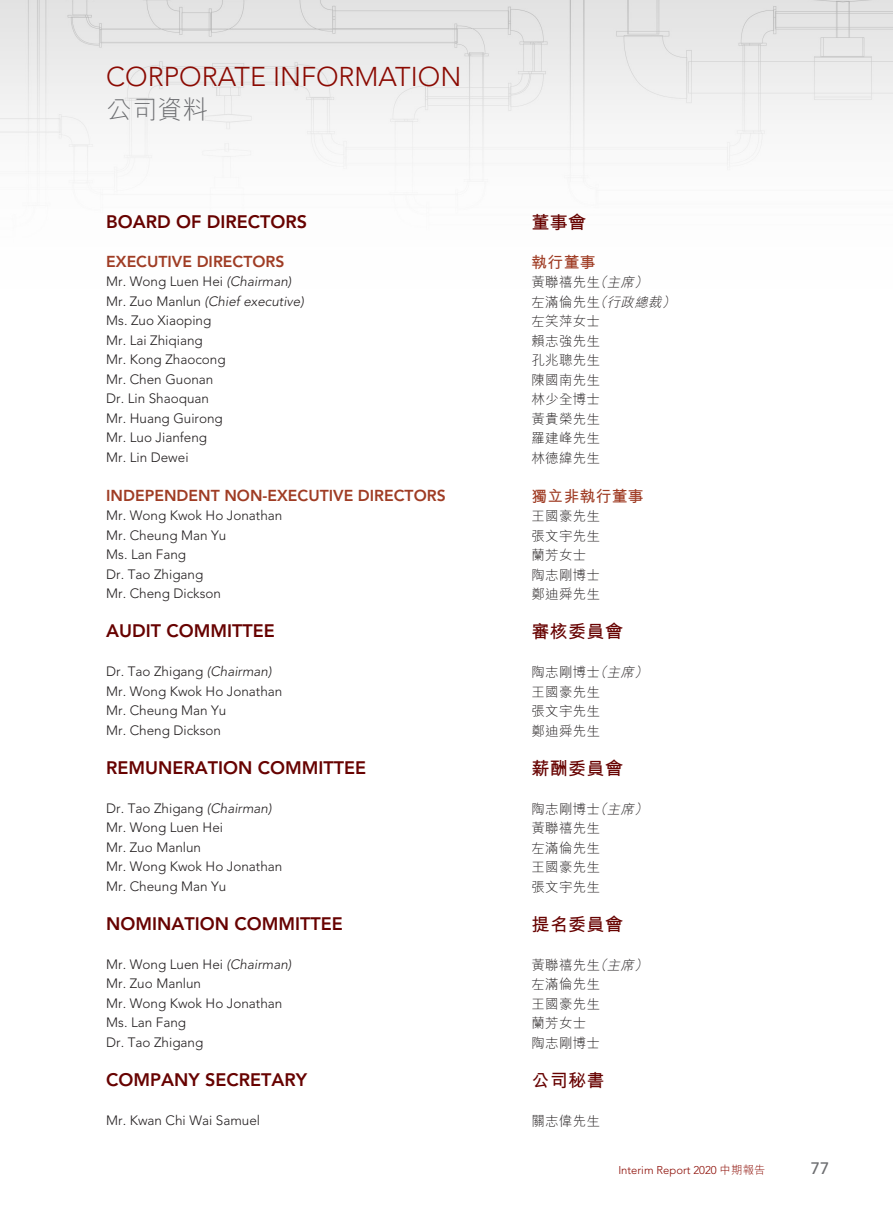
<style>
.page{position:relative;width:893px;height:1212px;background:#fff}
.page>*{position:absolute;margin:0;border:0;box-sizing:border-box;transform-origin:0 0}
.t1{font:300 27px "Avenir LT Std";color:#8b0a02}
.t2{font:300 25.5px "M Hei HK";color:#6c6d70}
._01_H1_E{font:800 18px "Avenir LT Std";color:#670200}
._001_H1_C{font:700 18px "M Hei HK";letter-spacing:.02em;color:#670200}
.t3{font:500 16.5px "Avenir LT Std";color:#6c6d70}
._02_H2_E{font:800 15.75px "Avenir LT Std";color:#9f3c24}
._002_H2_C{font:700 15.75px "M Hei HK";letter-spacing:.02em;color:#9f3c24}
._00_txt_E{font:300 13.5px "Avenir LT Std";color:#231f20}
._000_txt_C{font:300 13.5px "M Hei HK";letter-spacing:.02em;color:#231f20}
._00_txt_E-2{font:italic 300 13.5px "Avenir LT Std";color:#231f20}
._000_txt_C-2{font:italic 300 13.5px "M Hei HK";color:#231f20}
.t4{font:300 11.25px "Avenir LT Std";color:#8b0a02}
.s1{font-style:italic}
.s2{font-style:normal}
.s3{font-family:"M Hei HK"}
</style>
<div class="page">
<img style="left:0;top:0;width:893px;height:183px">
<p class="t1" style="left:106px;top:61px;width:357px">CORPORATE INFORMATION</p>
<p class="t2" style="left:106px;top:97px;width:103px">公司資料</p>
<p class="_01_H1_E" style="left:106px;top:211px;width:202px">BOARD OF DIRECTORS</p>
<p class="_02_H2_E" style="left:106px;top:252px;width:180px">EXECUTIVE DIRECTORS</p>
<p class="_00_txt_E" style="left:106px;top:273px;width:187px">Mr. Wong Luen Hei <span class="s1">(Chairman)</span></p>
<p class="_00_txt_E-2" style="left:106px;top:293px;width:199px"><span class="s2">Mr. Zuo Manlun</span> (Chief executive)</p>
<p class="_00_txt_E" style="left:106px;top:312px;width:107px">Ms. Zuo Xiaoping</p>
<p class="_00_txt_E" style="left:106px;top:332px;width:98px">Mr. Lai Zhiqiang</p>
<p class="_00_txt_E" style="left:106px;top:351px;width:121px">Mr. Kong Zhaocong</p>
<p class="_00_txt_E" style="left:106px;top:371px;width:109px">Mr. Chen Guonan</p>
<p class="_00_txt_E" style="left:106px;top:390px;width:104px">Dr. Lin Shaoquan</p>
<p class="_00_txt_E" style="left:106px;top:410px;width:118px">Mr. Huang Guirong</p>
<p class="_00_txt_E" style="left:106px;top:429px;width:102px">Mr. Luo Jianfeng</p>
<p class="_00_txt_E" style="left:106px;top:449px;width:84px">Mr. Lin Dewei</p>
<p class="_02_H2_E" style="left:106px;top:486px;width:341px">INDEPENDENT NON-EXECUTIVE DIRECTORS</p>
<p class="_00_txt_E" style="left:106px;top:507px;width:178px">Mr. Wong Kwok Ho Jonathan</p>
<p class="_00_txt_E" style="left:106px;top:527px;width:122px">Mr. Cheung Man Yu</p>
<p class="_00_txt_E" style="left:106px;top:546px;width:81px">Ms. Lan Fang</p>
<p class="_00_txt_E" style="left:106px;top:566px;width:99px">Dr. Tao Zhigang</p>
<p class="_00_txt_E" style="left:106px;top:585px;width:116px">Mr. Cheng Dickson</p>
<p class="_01_H1_E" style="left:106px;top:620px;width:170px">AUDIT COMMITTEE</p>
<p class="_00_txt_E" style="left:106px;top:663px;width:167px">Dr. Tao Zhigang <span class="s1">(Chairman)</span></p>
<p class="_00_txt_E" style="left:106px;top:683px;width:178px">Mr. Wong Kwok Ho Jonathan</p>
<p class="_00_txt_E" style="left:106px;top:702px;width:122px">Mr. Cheung Man Yu</p>
<p class="_00_txt_E" style="left:106px;top:722px;width:116px">Mr. Cheng Dickson</p>
<p class="_01_H1_E" style="left:106px;top:757px;width:261px">REMUNERATION COMMITTEE</p>
<p class="_00_txt_E" style="left:106px;top:800px;width:167px">Dr. Tao Zhigang <span class="s1">(Chairman)</span></p>
<p class="_00_txt_E" style="left:106px;top:819px;width:118px">Mr. Wong Luen Hei</p>
<p class="_00_txt_E" style="left:106px;top:839px;width:96px">Mr. Zuo Manlun</p>
<p class="_00_txt_E" style="left:106px;top:858px;width:178px">Mr. Wong Kwok Ho Jonathan</p>
<p class="_00_txt_E" style="left:106px;top:878px;width:122px">Mr. Cheung Man Yu</p>
<p class="_01_H1_E" style="left:106px;top:913px;width:238px">NOMINATION COMMITTEE</p>
<p class="_00_txt_E" style="left:106px;top:956px;width:187px">Mr. Wong Luen Hei <span class="s1">(Chairman)</span></p>
<p class="_00_txt_E" style="left:106px;top:975px;width:96px">Mr. Zuo Manlun</p>
<p class="_00_txt_E" style="left:106px;top:995px;width:178px">Mr. Wong Kwok Ho Jonathan</p>
<p class="_00_txt_E" style="left:106px;top:1014px;width:81px">Ms. Lan Fang</p>
<p class="_00_txt_E" style="left:106px;top:1034px;width:99px">Dr. Tao Zhigang</p>
<p class="_01_H1_E" style="left:106px;top:1069px;width:202px">COMPANY SECRETARY</p>
<p class="_00_txt_E" style="left:106px;top:1112px;width:155px">Mr. Kwan Chi Wai Samuel</p>
<p class="_001_H1_C" style="left:531px;top:209px;width:56px">董事會</p>
<p class="_002_H2_C" style="left:531px;top:250px;width:65px">執行董事</p>
<p class="_000_txt_C" style="left:531px;top:275px;width:120px">黃聯禧先生<span class="s1">（主席）</span></p>
<p class="_000_txt_C-2" style="left:531px;top:295px;width:148px"><span class="s2">左滿倫先生</span>（行政總裁）</p>
<p class="_000_txt_C" style="left:531px;top:314px;width:70px">左笑萍女士</p>
<p class="_000_txt_C" style="left:531px;top:334px;width:70px">賴志強先生</p>
<p class="_000_txt_C" style="left:531px;top:353px;width:70px">孔兆聰先生</p>
<p class="_000_txt_C" style="left:531px;top:373px;width:70px">陳國南先生</p>
<p class="_000_txt_C" style="left:531px;top:392px;width:70px">林少全博士</p>
<p class="_000_txt_C" style="left:531px;top:412px;width:70px">黃貴榮先生</p>
<p class="_000_txt_C" style="left:531px;top:431px;width:70px">羅建峰先生</p>
<p class="_000_txt_C" style="left:531px;top:451px;width:70px">林德緯先生</p>
<p class="_002_H2_C" style="left:531px;top:484px;width:114px">獨立非執行董事</p>
<p class="_000_txt_C" style="left:531px;top:509px;width:70px">王國豪先生</p>
<p class="_000_txt_C" style="left:531px;top:529px;width:70px">張文宇先生</p>
<p class="_000_txt_C" style="left:531px;top:548px;width:56px">蘭芳女士</p>
<p class="_000_txt_C" style="left:531px;top:568px;width:70px">陶志剛博士</p>
<p class="_000_txt_C" style="left:531px;top:587px;width:70px">鄭迪舜先生</p>
<p class="_001_H1_C" style="left:531px;top:618px;width:93px">審核委員會</p>
<p class="_000_txt_C" style="left:531px;top:665px;width:120px">陶志剛博士<span class="s1">（主席）</span></p>
<p class="_000_txt_C" style="left:531px;top:685px;width:70px">王國豪先生</p>
<p class="_000_txt_C" style="left:531px;top:704px;width:70px">張文宇先生</p>
<p class="_000_txt_C" style="left:531px;top:724px;width:70px">鄭迪舜先生</p>
<p class="_001_H1_C" style="left:531px;top:755px;width:93px">薪酬委員會</p>
<p class="_000_txt_C" style="left:531px;top:802px;width:120px">陶志剛博士<span class="s1">（主席）</span></p>
<p class="_000_txt_C" style="left:531px;top:821px;width:70px">黃聯禧先生</p>
<p class="_000_txt_C" style="left:531px;top:841px;width:70px">左滿倫先生</p>
<p class="_000_txt_C" style="left:531px;top:860px;width:70px">王國豪先生</p>
<p class="_000_txt_C" style="left:531px;top:880px;width:70px">張文宇先生</p>
<p class="_001_H1_C" style="left:531px;top:911px;width:93px">提名委員會</p>
<p class="_000_txt_C" style="left:531px;top:958px;width:120px">黃聯禧先生<span class="s1">（主席）</span></p>
<p class="_000_txt_C" style="left:531px;top:977px;width:70px">左滿倫先生</p>
<p class="_000_txt_C" style="left:531px;top:997px;width:70px">王國豪先生</p>
<p class="_000_txt_C" style="left:531px;top:1016px;width:56px">蘭芳女士</p>
<p class="_000_txt_C" style="left:531px;top:1036px;width:70px">陶志剛博士</p>
<p class="_001_H1_C" style="left:531px;top:1067px;width:75px">公司秘書</p>
<p class="_000_txt_C" style="left:531px;top:1114px;width:70px">關志偉先生</p>
<p class="t4" style="left:618px;top:1163px;width:149px">Interim Report 2020 <span class="s3">中期報告</span></p>
<p class="t3" style="left:811px;top:1158px;width:20px">77</p>
</div>
